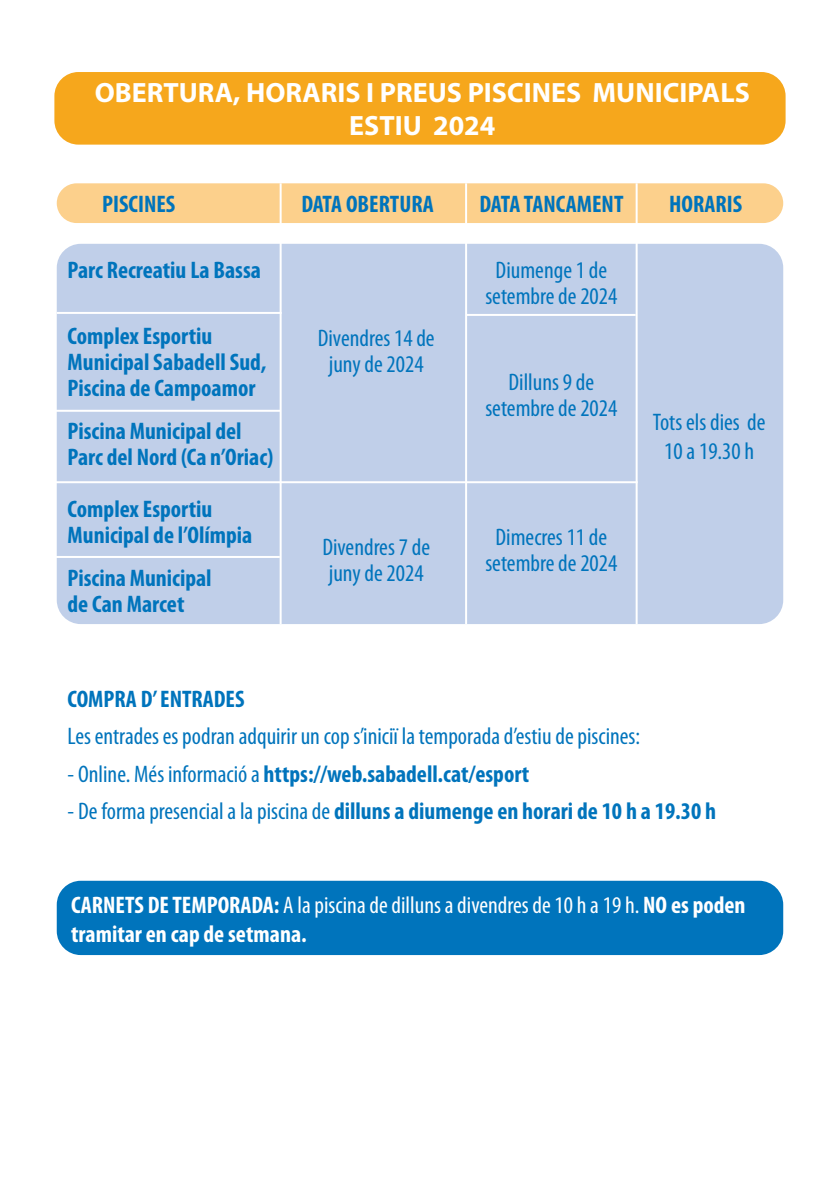
<style>
.page{position:relative;width:840px;height:1191px;background:#fff}
.page>*{position:absolute;margin:0;border:0;box-sizing:border-box;transform-origin:0 0}
.t1{font:700 28px/33.6px "Myriad Pro";color:#fff;text-align:center}
.t2{font:700 condensed 24px/26px "Myriad Pro";color:#0074bc}
.t3{font:condensed 24px/26px "Myriad Pro";color:#0074bc;text-align:center}
.t4{font:700 condensed 24px/28.8px "Myriad Pro";color:#fff}
.s1{font-weight:400}
</style>
<div class="page">
<div style="left:57px;top:244px;width:725px;height:380px;background:#c0cfe9;border-radius:24px"></div>
<div style="left:57px;top:183px;width:725px;height:40px;background:#fcd08c;border-radius:20px"></div>
<div style="left:54px;top:72px;width:731px;height:73px;background:#f6a71c;border-radius:24px"></div>
<hr style="left:279px;top:183px;width:2px;height:441px;background:#fff">
<hr style="left:465px;top:183px;width:2px;height:441px;background:#fff">
<hr style="left:635px;top:183px;width:2px;height:441px;background:#fff">
<hr style="left:57px;top:312px;width:224px;height:2px;background:#fff">
<hr style="left:56px;top:410px;width:224px;height:2px;background:#fff">
<hr style="left:56px;top:481px;width:581px;height:2px;background:#fff">
<hr style="left:55px;top:556px;width:224px;height:2px;background:#fff">
<div style="left:57px;top:880px;width:725px;height:75px;background:#0074bc;border-radius:24px"></div>
<hr style="left:466px;top:314px;width:169px;height:2px;background:#fff">
<p class="t1" style="left:95px;top:74px;width:656px">OBERTURA, HORARIS I PREUS PISCINES MUNICIPALS<br>ESTIU 2024</p>
<p class="t2" style="left:102px;top:191px;width:75px">PISCINES</p>
<p class="t2" style="left:301px;top:191px;width:134px">DATA OBERTURA</p>
<p class="t2" style="left:479px;top:191px;width:145px">DATA TANCAMENT</p>
<p class="t2" style="left:669px;top:191px;width:74px">HORARIS</p>
<p class="t2" style="left:67px;top:256px;width:195px">Parc Recreatiu La Bassa</p>
<p class="t2" style="left:67px;top:322px;width:200px">Complex Esportiu<br>Municipal Sabadell Sud,<br>Piscina de Campoamor</p>
<p class="t2" style="left:67px;top:417px;width:207px">Piscina Municipal del<br>Parc del Nord (Ca n’Oriac)</p>
<p class="t2" style="left:67px;top:495px;width:186px">Complex Esportiu<br>Municipal de l’Olímpia</p>
<p class="t2" style="left:67px;top:564px;width:145px">Piscina Municipal de Can Marcet</p>
<p class="t3" style="left:317px;top:324px;width:118px">Divendres 14 de juny de 2024</p>
<p class="t3" style="left:322px;top:534px;width:109px;text-align:left">Divendres 7 de juny de 2024</p>
<p class="t3" style="left:485px;top:257px;width:133px">Diumenge 1 de setembre de 2024</p>
<p class="t3" style="left:485px;top:369px;width:133px">Dilluns 9 de setembre de 2024</p>
<p class="t3" style="left:485px;top:524px;width:133px">Dimecres 11 de setembre de 2024</p>
<p class="t3" style="left:652px;top:407px;width:114px;line-height:28.8px">Tots els dies de<br>10 a 19.30 h</p>
<p class="t2" style="left:67px;top:685px;width:178px">COMPRA D’ ENTRADES</p>
<p class="t3" style="left:67px;top:723px;width:574px">Les entrades es podran adquirir un cop s’iniciï la temporada d’estiu de piscines:</p>
<p class="t2" style="left:67px;top:760px;width:463px"><span class="s1">- Online. Més informació a</span> https://web.sabadell.cat/esport</p>
<p class="t2" style="left:67px;top:797px;width:649px"><span class="s1">- De forma presencial a la piscina de</span> dilluns a diumenge en horari de 10 h a 19.30 h</p>
<p class="t4" style="left:71px;top:890px;width:675px">CARNETS DE TEMPORADA: <span class="s1">A la piscina de dilluns a divendres de 10 h a 19 h.</span> NO es poden tramitar en cap de setmana.</p>
</div>
